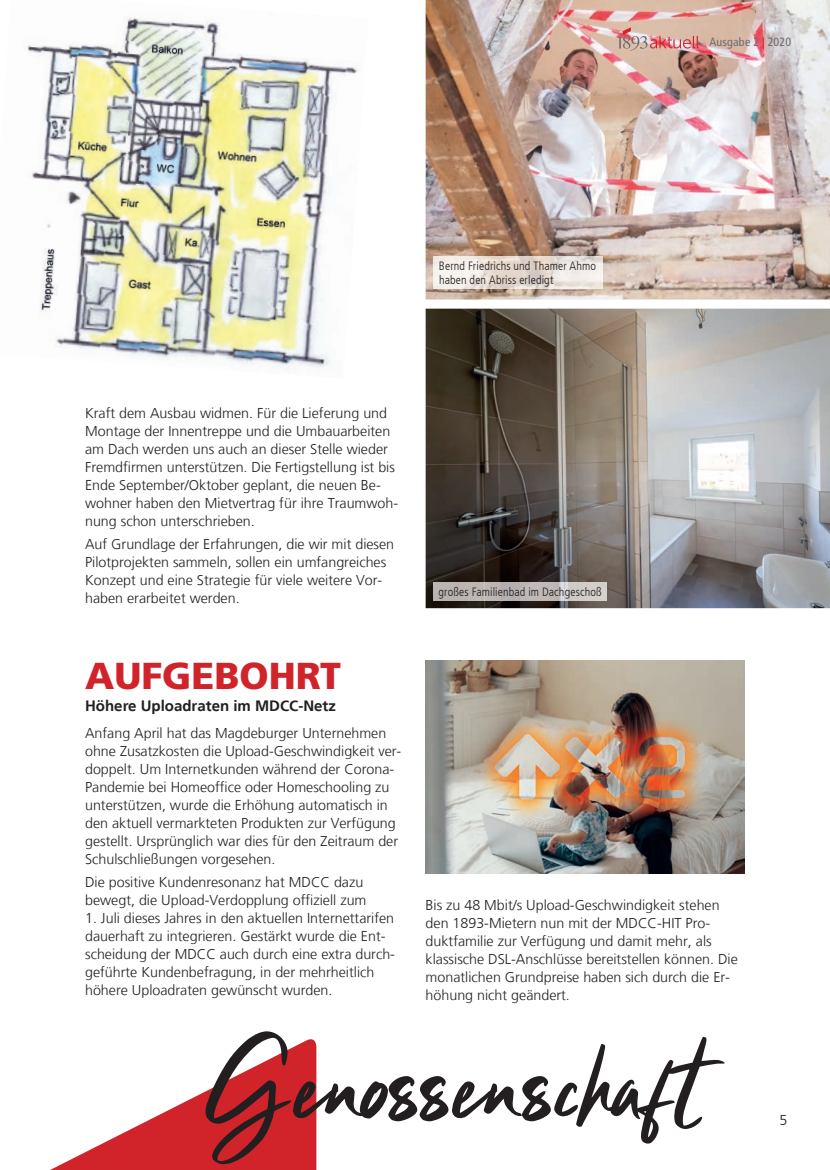
<style>
.page{position:relative;width:830px;height:1170px;background:#fff}
.page>*{position:absolute;margin:0;border:0;box-sizing:border-box;transform-origin:0 0}
.t1{font:97.5px "Clattering";color:#231f20}
.t2{font:900 37.5px "Frutiger LT Std";color:#d1232a}
.t3{font:700 15px "Frutiger LT";color:#231f20}
.t4{font:300 14.25px/18px "Frutiger LT";color:#231f20}
.t5{font:300 condensed 12px/14.4px "Frutiger LT";letter-spacing:.01em;color:#231f20}
.t6{font:condensed 12px "Frutiger LT";letter-spacing:.015em;color:#6c6d70}
.s1{color:#d1232a}
</style>
<div class="page">
<img style="left:425px;top:0;width:404px;height:299px">
<img style="left:425px;top:308px;width:404px;height:300px">
<svg style="left:52px;top:1039px;width:264px;height:130px"></svg>
<img style="left:27px;top:17px;width:333px;height:351px">
<img style="left:425px;top:660px;width:319px;height:213px">
<svg style="left:617px;top:27px;width:81px;height:24px;background:#d6a49d"></svg>
<img style="left:433px;top:583px;width:173px;height:17px">
<img style="left:433px;top:257px;width:169px;height:32px">
<p class="t6" style="left:709px;top:35px;width:83px">Ausgabe 2 <span class="s1">|</span> 2020</p>
<p class="t5" style="left:438px;top:259px;width:159px">Bernd Friedrichs und Thamer Ahmo haben den Abriss erledigt</p>
<p class="t4" style="left:85px;top:404px;width:314px">Kraft dem Ausbau widmen. Für die Lieferung und Montage der Innentreppe und die Umbauarbeiten am Dach werden uns auch an dieser Stelle wieder Fremdfirmen unterstützen. Die Fertigstellung ist bis Ende September/Oktober geplant, die neuen Be&shy;wohner haben den Mietvertrag für ihre Traumwoh&shy;nung schon unterschrieben.</p>
<p class="t4" style="left:85px;top:535px;width:310px">Auf Grundlage der Erfahrungen, die wir mit diesen Pilotprojekten sammeln, sollen ein umfangreiches Konzept und eine Strategie für viele weitere Vor&shy;haben erarbeitet werden.</p>
<h2 class="t2" style="left:85px;top:653px;width:257px">AUFGEBOHRT</h2>
<p class="t3" style="left:85px;top:697px;width:252px">Höhere Uploadraten im MDCC-Netz</p>
<p class="t4" style="left:85px;top:724px;width:317px">Anfang April hat das Magdeburger Unternehmen ohne Zusatzkosten die Upload-Geschwindigkeit ver&shy;doppelt. Um Internetkunden während der Corona-Pandemie bei Homeoffice oder Homeschooling zu unterstützen, wurde die Erhöhung automatisch in den aktuell vermarkteten Produkten zur Verfügung gestellt. Ursprünglich war dies für den Zeitraum der Schulschließungen vorgesehen.</p>
<p class="t4" style="left:85px;top:872px;width:283px">Die positive Kundenresonanz hat MDCC dazu bewegt, die Upload-Verdopplung offiziell zum</p>
<p class="t4" style="left:85px;top:908px;width:311px">1. Juli dieses Jahres in den aktuellen Internettarifen dauerhaft zu integrieren. Gestärkt wurde die Ent&shy;scheidung der MDCC auch durch eine extra durch&shy;geführte Kundenbefragung, in der mehrheitlich höhere Uploadraten gewünscht wurden.</p>
<p class="t5" style="left:438px;top:585px;width:165px">großes Familienbad im Dachgeschoß</p>
<p class="t4" style="left:425px;top:895px;width:313px">Bis zu 48 Mbit/s Upload-Geschwindigkeit stehen den 1893-Mietern nun mit der MDCC-HIT Pro&shy;duktfamilie zur Verfügung und damit mehr, als klassische DSL-Anschlüsse bereitstellen können. Die monatlichen Grundpreise haben sich durch die Er&shy;höhung nicht geändert.</p>
<h1 class="t1" style="left:204px;top:1025px;width:498px">Genossenschaft</h1>
<p class="t4" style="left:779px;top:1111px;width:9px">5</p>
</div>
